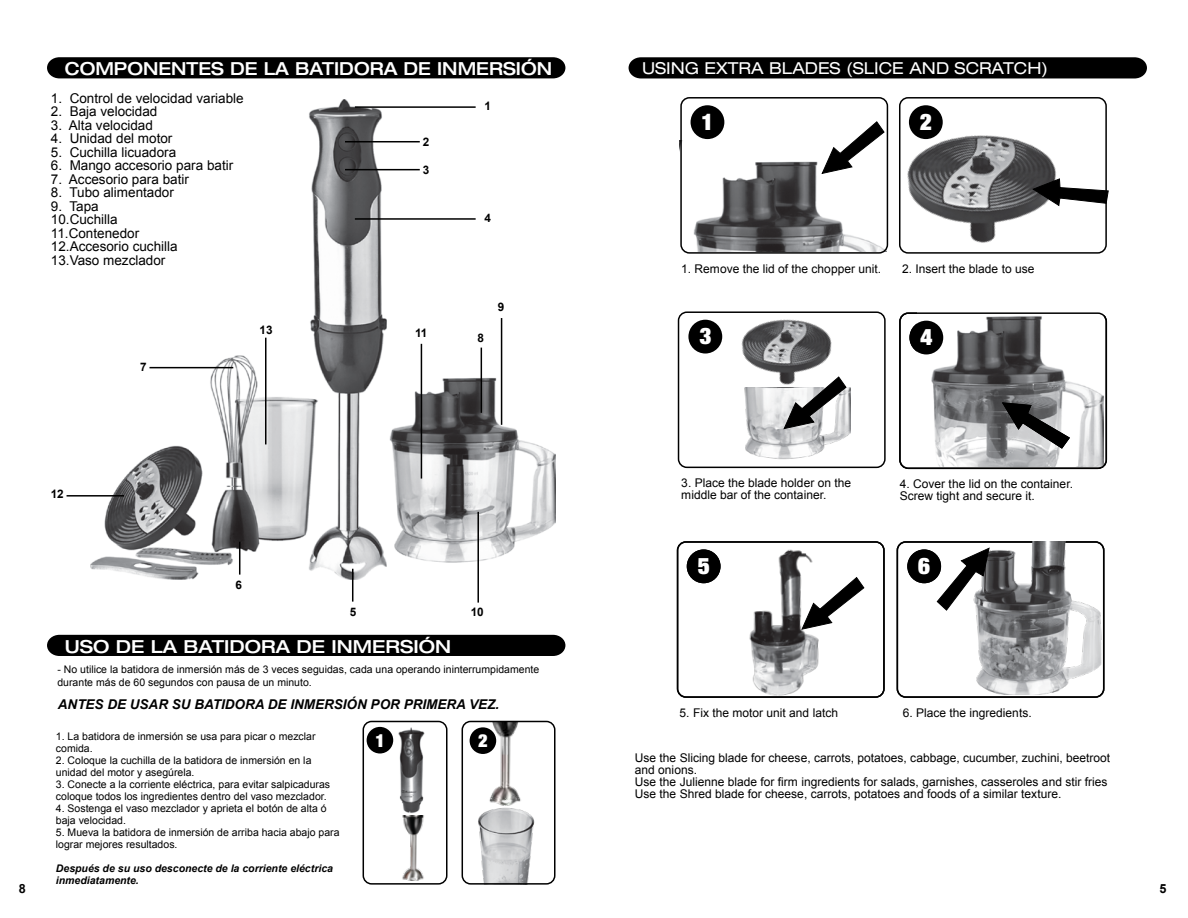
<style>
.page{position:relative;width:1188px;height:918px;background:#fff}
.page>*{position:absolute;margin:0;border:0;box-sizing:border-box;transform-origin:0 0}
.t1{font:900 expanded 22.95px "Helvetica Neue";color:#fff}
.t2{font:500 expanded 18px "Helvetica Neue";color:#fff;scale:.96 1}
.t3{font:500 expanded 18px "Helvetica Neue";color:#fff}
.t4{font:900 expanded 18px "Helvetica Neue";color:#fff}
.t5{font:expanded 16.5px "Helvetica Neue";color:#fff}
.t6{font:13.5px/13.5px "Arial";color:#000}
.t7{font:italic 700 13.5px "Arial";color:#000}
.t8{font:700 12.6px "Arial";color:#000}
.t9{font:12px/12px "Arial";color:#000}
.t10{font:700 11.7px "Arial";color:#000}
.t11{font:10.5px/12px "Arial";color:#000}
.t12{font:italic 700 10.5px/12px "Arial";color:#000}
</style>
<div class="page">
<img style="left:478px;top:724px;width:40px;height:70px">
<img style="left:461px;top:794px;width:74px;height:90px">
<img style="left:91px;top:100px;width:464px;height:479px">
<img style="left:402px;top:816px;width:22px;height:65px">
<div style="left:462px;top:721px;width:94px;height:164px;border:2px solid #000;border-radius:8px"></div>
<div style="left:363px;top:721px;width:85px;height:164px;border:2px solid #000;border-radius:8px"></div>
<div style="left:470px;top:727px;width:26px;height:27px;background:#000;border-radius:50%"></div>
<div style="left:47px;top:57px;width:518px;height:21px;background:#000"></div>
<div style="left:47px;top:635px;width:518px;height:21px;background:#000"></div>
<hr style="left:239px;top:542px;width:1px;height:33px;background:#000">
<hr style="left:352px;top:569px;width:1px;height:33px;background:#000">
<hr style="left:477px;top:512px;width:2px;height:91px;background:#000">
<hr style="left:265px;top:338px;width:2px;height:106px;background:#000">
<hr style="left:501px;top:318px;width:1px;height:107px;background:#000">
<hr style="left:481px;top:348px;width:1px;height:65px;background:#000">
<hr style="left:421px;top:344px;width:1px;height:135px;background:#000">
<hr style="left:150px;top:367px;width:83px;height:1px;background:#000">
<hr style="left:355px;top:106px;width:121px;height:2px;background:#000">
<hr style="left:355px;top:218px;width:121px;height:2px;background:#000">
<hr style="left:345px;top:141px;width:75px;height:1px;background:#000">
<hr style="left:345px;top:169px;width:75px;height:1px;background:#000">
<hr style="left:67px;top:495px;width:57px;height:2px;background:#000">
<img style="left:398px;top:727px;width:27px;height:86px">
<div style="left:367px;top:727px;width:26px;height:27px;background:#000;border-radius:50%"></div>
<img style="left:683px;top:161px;width:189px;height:90px">
<img style="left:872px;top:78px;width:239px;height:175px">
<img style="left:720px;top:319px;width:112px;height:65px">
<img style="left:918px;top:315px;width:186px;height:151px">
<div style="left:629px;top:57px;width:518px;height:21px;background:#000"></div>
<div style="left:899px;top:312px;width:208px;height:157px;border:2px solid #000;border-radius:8px"></div>
<div style="left:677px;top:541px;width:208px;height:157px;border:2px solid #000;border-radius:8px"></div>
<div style="left:897px;top:541px;width:207px;height:157px;border:2px solid #000;border-radius:8px"></div>
<div style="left:909px;top:321px;width:34px;height:33px;background:#000;border-radius:50%"></div>
<div style="left:687px;top:549px;width:34px;height:34px;background:#000;border-radius:50%"></div>
<div style="left:907px;top:549px;width:34px;height:34px;background:#000;border-radius:50%"></div>
<svg style="left:1002px;top:402px;width:68px;height:47px;background:#7a7a7c"></svg>
<img style="left:947px;top:542px;width:158px;height:153px">
<img style="left:722px;top:549px;width:112px;height:149px">
<svg style="left:801px;top:577px;width:64px;height:53px"></svg>
<svg style="left:937px;top:547px;width:53px;height:64px"></svg>
<div style="left:680px;top:97px;width:208px;height:157px;border:2px solid #000;border-radius:8px"></div>
<div style="left:899px;top:97px;width:208px;height:157px;border:2px solid #000;border-radius:8px"></div>
<div style="left:678px;top:311px;width:208px;height:157px;border:2px solid #000;border-radius:8px"></div>
<div style="left:691px;top:105px;width:33px;height:34px;background:#000;border-radius:50%"></div>
<div style="left:909px;top:105px;width:34px;height:34px;background:#000;border-radius:50%"></div>
<div style="left:688px;top:320px;width:34px;height:34px;background:#000;border-radius:50%"></div>
<svg style="left:821px;top:121px;width:64px;height:53px"></svg>
<svg style="left:1032px;top:178px;width:77px;height:28px"></svg>
<img style="left:744px;top:387px;width:107px;height:73px">
<svg style="left:783px;top:376px;width:64px;height:53px"></svg>
<h2 class="t2" style="left:65px;top:58px;width:509px">COMPONENTES DE LA BATIDORA DE INMERSIÓN</h2>
<p class="t10" style="left:484px;top:98px;width:8px">1</p>
<p class="t10" style="left:423px;top:134px;width:8px">2</p>
<p class="t10" style="left:423px;top:162px;width:8px">3</p>
<p class="t10" style="left:484px;top:210px;width:8px">4</p>
<p class="t6" style="left:51px;top:92px;width:194px">1. Control de velocidad variable</p>
<p class="t6" style="left:51px;top:105px;width:108px">2. Baja velocidad</p>
<p class="t6" style="left:51px;top:119px;width:104px">3. Alta velocidad</p>
<p class="t6" style="left:51px;top:132px;width:123px">4. Unidad del motor</p>
<p class="t6" style="left:51px;top:146px;width:127px">5. Cuchilla licuadora</p>
<p class="t6" style="left:51px;top:159px;width:184px">6. Mango accesorio para batir</p>
<p class="t6" style="left:51px;top:173px;width:140px">7. Accesorio para batir</p>
<p class="t6" style="left:51px;top:186px;width:125px">8. Tubo alimentador</p>
<p class="t6" style="left:51px;top:200px;width:128px">9. Tapa<br>10.Cuchilla<br>11.Contenedor<br>12.Accesorio cuchilla<br>13.Vaso mezclador</p>
<p class="t10" style="left:140px;top:359px;width:8px">7</p>
<p class="t10" style="left:260px;top:322px;width:15px">13</p>
<p class="t10" style="left:415px;top:325px;width:14px">11</p>
<p class="t10" style="left:478px;top:330px;width:8px">8</p>
<p class="t10" style="left:498px;top:299px;width:8px">9</p>
<p class="t10" style="left:51px;top:486px;width:15px">12</p>
<p class="t10" style="left:236px;top:577px;width:8px">6</p>
<p class="t10" style="left:350px;top:604px;width:8px">5</p>
<h2 class="t3" style="left:65px;top:635px;width:388px">USO DE LA BATIDORA DE INMERSIÓN</h2>
<p class="t10" style="left:471px;top:604px;width:15px">10</p>
<p class="t11" style="left:57px;top:662px;width:483px;line-height:13.5px">- No utilice la batidora de inmersión más de 3 veces seguidas, cada una operando ininterrumpidamente durante más de 60 segundos con pausa de un minuto.</p>
<h3 class="t5" style="left:642px;top:58px;width:408px">USING EXTRA BLADES (SLICE AND SCRATCH)</h3>
<h1 class="t1" style="left:702px;top:107px;width:13px">1</h1>
<h1 class="t1" style="left:920px;top:107px;width:13px">2</h1>
<p class="t9" style="left:681px;top:263px;width:201px">1. Remove the lid of the chopper unit.</p>
<p class="t9" style="left:902px;top:263px;width:134px">2. Insert the blade to use</p>
<h1 class="t1" style="left:699px;top:321px;width:13px">3</h1>
<h1 class="t1" style="left:920px;top:322px;width:13px">4</h1>
<p class="t9" style="left:681px;top:477px;width:171px">3. Place the blade holder on the middle bar of the container.</p>
<p class="t9" style="left:900px;top:478px;width:175px">4. Cover the lid on the container.<br>Screw tight and secure it.</p>
<h1 class="t1" style="left:698px;top:551px;width:13px">5</h1>
<h1 class="t1" style="left:918px;top:551px;width:13px">6</h1>
<p class="t7" style="left:58px;top:695px;width:443px">ANTES DE USAR SU BATIDORA DE INMERSIÓN POR PRIMERA VEZ.</p>
<p class="t11" style="left:56px;top:731px;width:261px">1. La batidora de inmersión se usa para picar o mezclar comida.</p>
<p class="t11" style="left:56px;top:755px;width:257px">2. Coloque la cuchilla de la batidora de inmersión en la unidad del motor y asegúrela.</p>
<p class="t11" style="left:56px;top:779px;width:276px">3. Conecte a la corriente eléctrica, para evitar salpicaduras coloque todos los ingredientes dentro del vaso mezclador.</p>
<p class="t11" style="left:56px;top:803px;width:272px">4. Sostenga el vaso mezclador y aprieta el botón de alta ó baja velocidad.</p>
<p class="t11" style="left:56px;top:827px;width:285px">5. Mueva la batidora de inmersión de arriba hacia abajo para lograr mejores resultados.</p>
<p class="t12" style="left:56px;top:863px;width:279px">Después de su uso desconecte de la corriente eléctrica inmediatamente.</p>
<p class="t9" style="left:680px;top:707px;width:160px">5. Fix the motor unit and latch</p>
<p class="t9" style="left:903px;top:707px;width:131px">6. Place the ingredients.</p>
<h2 class="t4" style="left:375px;top:729px;width:11px">1</h2>
<h2 class="t4" style="left:478px;top:729px;width:11px">2</h2>
<p class="t9" style="left:635px;top:752px;width:477px">Use the Slicing blade for cheese, carrots, potatoes, cabbage, cucumber, zuchini, beetroot and onions.<br>Use the Julienne blade for firm ingredients for salads, garnishes, casseroles and stir fries Use the Shred blade for cheese, carrots, potatoes and foods of a similar texture.</p>
<p class="t8" style="left:19px;top:880px;width:9px">8</p>
<p class="t8" style="left:1160px;top:880px;width:9px">5</p>
</div>
